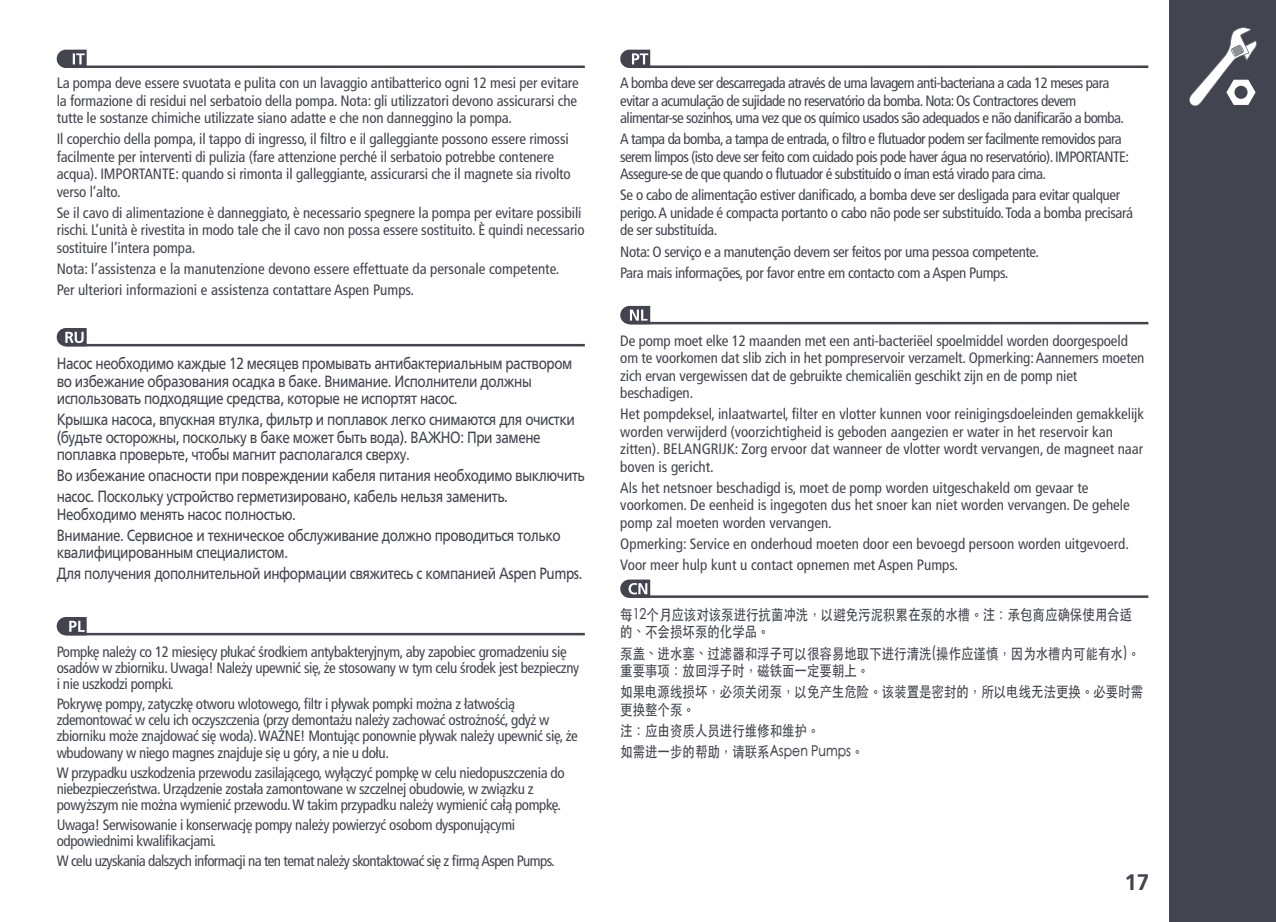
<style>
.page{position:relative;width:1276px;height:922px;background:#fff}
.page>*{position:absolute;margin:0;border:0;box-sizing:border-box;transform-origin:0 0}
.t1{font:700 22.5px "Frutiger LT Pro";color:#42454f}
.t2{font:16.25px/17.5px "Frutiger LTCYR";letter-spacing:-.03em;color:#42454f;scale:.83 1}
.t3{font:condensed 15px/17.5px "Frutiger LT Pro";letter-spacing:-.025em;color:#42454f}
.t4{font:condensed 15px/17.5px "Frutiger LT Pro";color:#42454f}
.t5{font:500 15px/17.5px "ST Heiti TC";color:#42454f;scale:.83 1}
</style>
<div class="page">
<hr style="left:66px;top:65px;width:519px;height:3px;background:#42454f">
<svg style="left:57px;top:50px;width:30px;height:18px"></svg>
<hr style="left:629px;top:65px;width:519px;height:3px;background:#42454f">
<svg style="left:620px;top:50px;width:30px;height:18px"></svg>
<hr style="left:66px;top:344px;width:519px;height:2px;background:#42454f">
<svg style="left:57px;top:328px;width:30px;height:18px"></svg>
<hr style="left:66px;top:632px;width:519px;height:3px;background:#42454f">
<svg style="left:57px;top:617px;width:30px;height:18px"></svg>
<div style="left:1169px;top:0;width:107px;height:921px;background:#42454f"></div>
<svg style="left:1189px;top:27px;width:68px;height:79px"></svg>
<hr style="left:629px;top:322px;width:519px;height:2px;background:#42454f">
<svg style="left:620px;top:306px;width:30px;height:18px"></svg>
<hr style="left:629px;top:595px;width:519px;height:2px;background:#42454f">
<svg style="left:620px;top:579px;width:30px;height:18px"></svg>
<p class="t3" style="left:57px;top:74px;width:523px;text-align:justify">La pompa deve essere svuotata e pulita con un lavaggio antibatterico ogni 12 mesi per evitare la formazione di residui nel serbatoio della pompa. Nota: gli utilizzatori devono assicurarsi che tutte le sostanze chimiche utilizzate siano adatte e che non danneggino la pompa.</p>
<p class="t3" style="left:57px;top:130px;width:515px">Il coperchio della pompa, il tappo di ingresso, il filtro e il galleggiante possono essere rimossi facilmente per interventi di pulizia (fare attenzione perché il serbatoio potrebbe contenere acqua). IMPORTANTE: quando si rimonta il galleggiante, assicurarsi che il magnete sia rivolto verso l’alto.</p>
<p class="t3" style="left:57px;top:204px;width:529px">Se il cavo di alimentazione è danneggiato, è necessario spegnere la pompa per evitare possibili rischi. L’unità è rivestita in modo tale che il cavo non possa essere sostituito. È quindi necessario sostituire l’intera pompa.</p>
<p class="t4" style="left:57px;top:258px;width:504px;line-height:21px">Nota: l’assistenza e la manutenzione devono essere effettuate da personale competente.<br>Per ulteriori informazioni e assistenza contattare Aspen Pumps.</p>
<p class="t2" style="left:57px;top:355px;width:623px">Насос необходимо каждые 12 месяцев промывать антибактериальным раствором во избежание образования осадка в баке. Внимание. Исполнители должны использовать подходящие средства, которые не испортят насос.</p>
<p class="t2" style="left:57px;top:411px;width:626px">Крышка насоса, впускная втулка, фильтр и поплавок легко снимаются для очистки (будьте осторожны, поскольку в баке может быть вода). ВАЖНО: При замене поплавка проверьте, чтобы магнит располагался сверху.</p>
<p class="t2" style="left:57px;top:465px;width:638px;line-height:21px">Во избежание опасности при повреждении кабеля питания необходимо выключить насос. Поскольку устройство герметизировано, кабель нельзя заменить.</p>
<p class="t2" style="left:57px;top:503px;width:609px;line-height:21px">Необходимо менять насос полностью.<br>Внимание. Сервисное и техническое обслуживание должно проводиться только</p>
<p class="t2" style="left:57px;top:542px;width:635px;line-height:21px">квалифицированным специалистом.<br>Для получения дополнительной информации свяжитесь с компанией Aspen Pumps.</p>
<p class="t3" style="left:57px;top:643px;width:524px;line-height:16.2px">Pompkę należy co 12 miesięcy płukać środkiem antybakteryjnym, aby zapobiec gromadzeniu się osadów w zbiorniku. Uwaga! Należy upewnić się, że stosowany w tym celu środek jest bezpieczny i nie uszkodzi pompki.</p>
<p class="t3" style="left:57px;top:695px;width:522px;line-height:16.2px">Pokrywę pompy, zatyczkę otworu wlotowego, filtr i pływak pompki można z łatwością zdemontować w celu ich oczyszczenia (przy demontażu należy zachować ostrożność, gdyż w zbiorniku może znajdować się woda). WAŻNE! Montując ponownie pływak należy upewnić się, że wbudowany w niego magnes znajduje się u góry, a nie u dołu.</p>
<p class="t3" style="left:57px;top:764px;width:509px;line-height:16.2px">W przypadku uszkodzenia przewodu zasilającego, wyłączyć pompkę w celu niedopuszczenia do niebezpieczeństwa. Urządzenie została zamontowane w szczelnej obudowie, w związku z powyższym nie można wymienić przewodu. W takim przypadku należy wymienić całą pompkę.</p>
<p class="t3" style="left:57px;top:816px;width:460px;line-height:16.2px">Uwaga! Serwisowanie i konserwację pompy należy powierzyć osobom dysponującymi odpowiednimi kwalifikacjami.</p>
<p class="t3" style="left:57px;top:851px;width:499px">W celu uzyskania dalszych informacji na ten temat należy skontaktować się z firmą Aspen Pumps.</p>
<p class="t3" style="left:620px;top:74px;width:505px">A bomba deve ser descarregada através de uma lavagem anti-bacteriana a cada 12 meses para evitar a acumulação de sujidade no reservatório da bomba. Nota: Os Contractores devem alimentar-se sozinhos, uma vez que os químico usados são adequados e não danificarão a bomba.</p>
<p class="t3" style="left:620px;top:130px;width:510px">A tampa da bomba, a tampa de entrada, o filtro e flutuador podem ser facilmente removidos para serem limpos (isto deve ser feito com cuidado pois pode haver água no reservatório). IMPORTANTE:<br>Assegure-se de que quando o flutuador é substituído o íman está virado para cima.</p>
<p class="t3" style="left:620px;top:186px;width:514px">Se o cabo de alimentação estiver danificado, a bomba deve ser desligada para evitar qualquer perigo. A unidade é compacta portanto o cabo não pode ser substituído. Toda a bomba precisará de ser substituída.</p>
<p class="t3" style="left:620px;top:241px;width:420px;line-height:21px">Nota: O serviço e a manutenção devem ser feitos por uma pessoa competente.<br>Para mais informações, por favor entre em contacto com a Aspen Pumps.</p>
<p class="t3" style="left:620px;top:331px;width:526px">De pomp moet elke 12 maanden met een anti-bacteriëel spoelmiddel worden doorgespoeld om te voorkomen dat slib zich in het pompreservoir verzamelt. Opmerking: Aannemers moeten zich ervan vergewissen dat de gebruikte chemicaliën geschikt zijn en de pomp niet beschadigen.</p>
<p class="t4" style="left:620px;top:405px;width:525px">Het pompdeksel, inlaatwartel, filter en vlotter kunnen voor reinigingsdoeleinden gemakkelijk worden verwijderd (voorzichtigheid is geboden aangezien er water in het reservoir kan zitten). BELANGRIJK: Zorg ervoor dat wanneer de vlotter wordt vervangen, de magneet naar boven is gericht.</p>
<p class="t4" style="left:620px;top:479px;width:511px">Als het netsnoer beschadigd is, moet de pomp worden uitgeschakeld om gevaar te voorkomen. De eenheid is ingegoten dus het snoer kan niet worden vervangen. De gehele pomp zal moeten worden vervangen.</p>
<p class="t4" style="left:620px;top:533px;width:510px;line-height:21px">Opmerking: Service en onderhoud moeten door een bevoegd persoon worden uitgevoerd.<br>Voor meer hulp kunt u contact opnemen met Aspen Pumps.</p>
<p class="t5" style="left:620px;top:605px;width:618px">每12个月应该对该泵进行抗菌冲洗，以避免污泥积累在泵的水槽。注：承包商应确保使用合适的、不会损坏泵的化学品。</p>
<p class="t5" style="left:620px;top:644px;width:628px">泵盖、进水塞、过滤器和浮子可以很容易地取下进行清洗(操作应谨慎，因为水槽内可能有水)。重要事项：放回浮子时，磁铁面一定要朝上。</p>
<p class="t5" style="left:620px;top:682px;width:632px">如果电源线损坏，必须关闭泵，以免产生危险。该装置是密封的，所以电线无法更换。必要时需更换整个泵。</p>
<p class="t5" style="left:620px;top:719px;width:294px;line-height:21px">注：应由资质人员进行维修和维护。<br>如需进一步的帮助，请联系Aspen Pumps。</p>
<h1 class="t1" style="left:1124px;top:868px;width:27px">17</h1>
</div>
